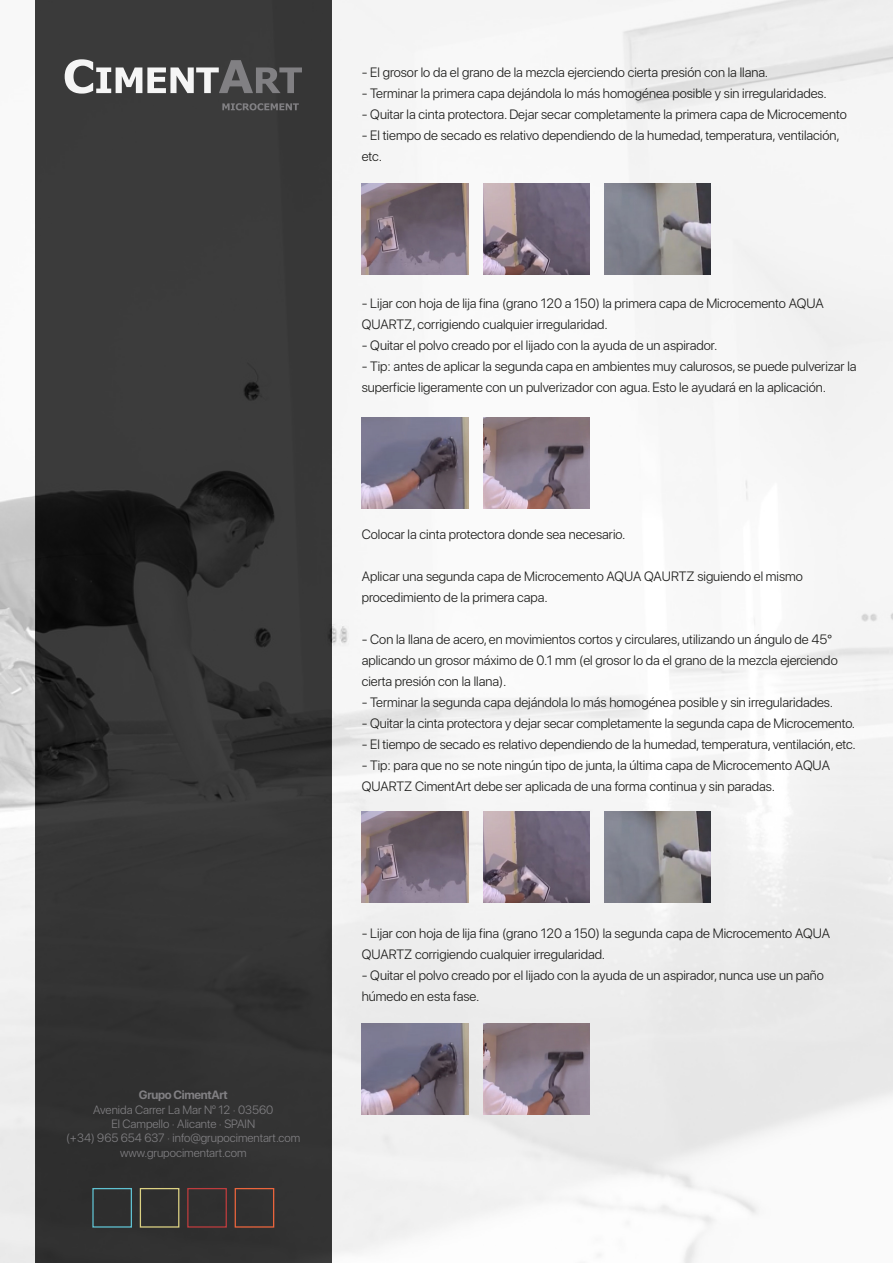
<style>
.page{position:relative;width:893px;height:1263px;background:#fff}
.page>*{position:absolute;margin:0;border:0;box-sizing:border-box;transform-origin:0 0}
.t1{font:300 13.5px/21px "SF Pro Display";color:#1d1d1b}
.t2{font:300 12px/14.4px "SF Pro Display";color:#818083;text-align:center}
.t3{font:700 12px "SF Pro Display";letter-spacing:-.025em;color:#818083}
</style>
<div class="page">
<img style="left:0;top:0;width:893px;height:1263px">
<svg style="left:35px;top:0;width:296px;height:1263px;fill:#373737"></svg>
<svg style="left:222px;top:103px;width:77px;height:7px"></svg>
<svg style="left:65px;top:59px;width:237px;height:35px"></svg>
<div style="left:92px;top:1188px;width:40px;height:39px;border:1px solid #5fc1d1"></div>
<div style="left:140px;top:1188px;width:39px;height:39px;border:1px solid #dcd183"></div>
<div style="left:187px;top:1188px;width:40px;height:39px;border:1px solid #be3c3d"></div>
<div style="left:235px;top:1188px;width:39px;height:39px;border:1px solid #eb653d"></div>
<img style="left:362px;top:183px;width:106px;height:91px">
<img style="left:483px;top:183px;width:106px;height:91px">
<img style="left:604px;top:183px;width:107px;height:91px">
<img style="left:362px;top:812px;width:106px;height:91px">
<img style="left:483px;top:812px;width:106px;height:91px">
<img style="left:604px;top:812px;width:107px;height:91px">
<img style="left:362px;top:417px;width:106px;height:91px">
<img style="left:483px;top:417px;width:106px;height:91px">
<img style="left:362px;top:1023px;width:106px;height:91px">
<img style="left:483px;top:1023px;width:106px;height:91px">
<p class="t3" style="left:139px;top:1086px;width:90px">Grupo CimentArt</p>
<p class="t2" style="left:66px;top:1102px;width:236px">Avenida Carrer La Mar No 12 · 03560<br>El Campello · Alicante · SPAIN<br>(+34) 965 654 637 · info@grupocimentart.com www.grupocimentart.com</p>
<p class="t1" style="left:362px;top:61px;width:408px">- El grosor lo da el grano de la mezcla ejerciendo cierta presión con la llana.</p>
<p class="t1" style="left:362px;top:82px;width:467px">- Terminar la primera capa dejándola lo más homogénea posible y sin irregularidades.</p>
<p class="t1" style="left:362px;top:103px;width:486px">- Quitar la cinta protectora. Dejar secar completamente la primera capa de Microcemento</p>
<p class="t1" style="left:362px;top:124px;width:479px">- El tiempo de secado es relativo dependiendo de la humedad, temperatura, ventilación, etc.</p>
<p class="t1" style="left:362px;top:292px;width:463px">- Lijar con hoja de lija fina (grano 120 a 150) la primera capa de Microcemento AQUA<br>QUARTZ, corrigiendo cualquier irregularidad.</p>
<p class="t1" style="left:362px;top:334px;width:357px">- Quitar el polvo creado por el lijado con la ayuda de un aspirador.</p>
<p class="t1" style="left:362px;top:355px;width:496px">- Tip: antes de aplicar la segunda capa en ambientes muy calurosos, se puede pulverizar la superficie ligeramente con un pulverizador con agua. Esto le ayudará en la aplicación.</p>
<p class="t1" style="left:362px;top:523px;width:265px">Colocar la cinta protectora donde sea necesario.</p>
<p class="t1" style="left:362px;top:565px;width:443px">Aplicar una segunda capa de Microcemento AQUA QAURTZ siguiendo el mismo procedimiento de la primera capa.</p>
<p class="t1" style="left:362px;top:628px;width:477px">- Con la llana de acero, en movimientos cortos y circulares, utilizando un ángulo de 45° aplicando un grosor máximo de 0.1 mm (el grosor lo da el grano de la mezcla ejerciendo cierta presión con la llana).</p>
<p class="t1" style="left:362px;top:691px;width:473px">- Terminar la segunda capa dejándola lo más homogénea posible y sin irregularidades.</p>
<p class="t1" style="left:362px;top:712px;width:495px">- Quitar la cinta protectora y dejar secar completamente la segunda capa de Microcemento.</p>
<p class="t1" style="left:362px;top:733px;width:496px">- El tiempo de secado es relativo dependiendo de la humedad, temperatura, ventilación, etc.</p>
<p class="t1" style="left:362px;top:754px;width:470px">- Tip: para que no se note ningún tipo de junta, la última capa de Microcemento AQUA<br>QUARTZ CimentArt debe ser aplicada de una forma continua y sin paradas.</p>
<p class="t1" style="left:362px;top:922px;width:470px">- Lijar con hoja de lija fina (grano 120 a 150) la segunda capa de Microcemento AQUA<br>QUARTZ corrigiendo cualquier irregularidad.</p>
<p class="t1" style="left:362px;top:964px;width:464px">- Quitar el polvo creado por el lijado con la ayuda de un aspirador, nunca use un paño húmedo en esta fase.</p>
</div>
